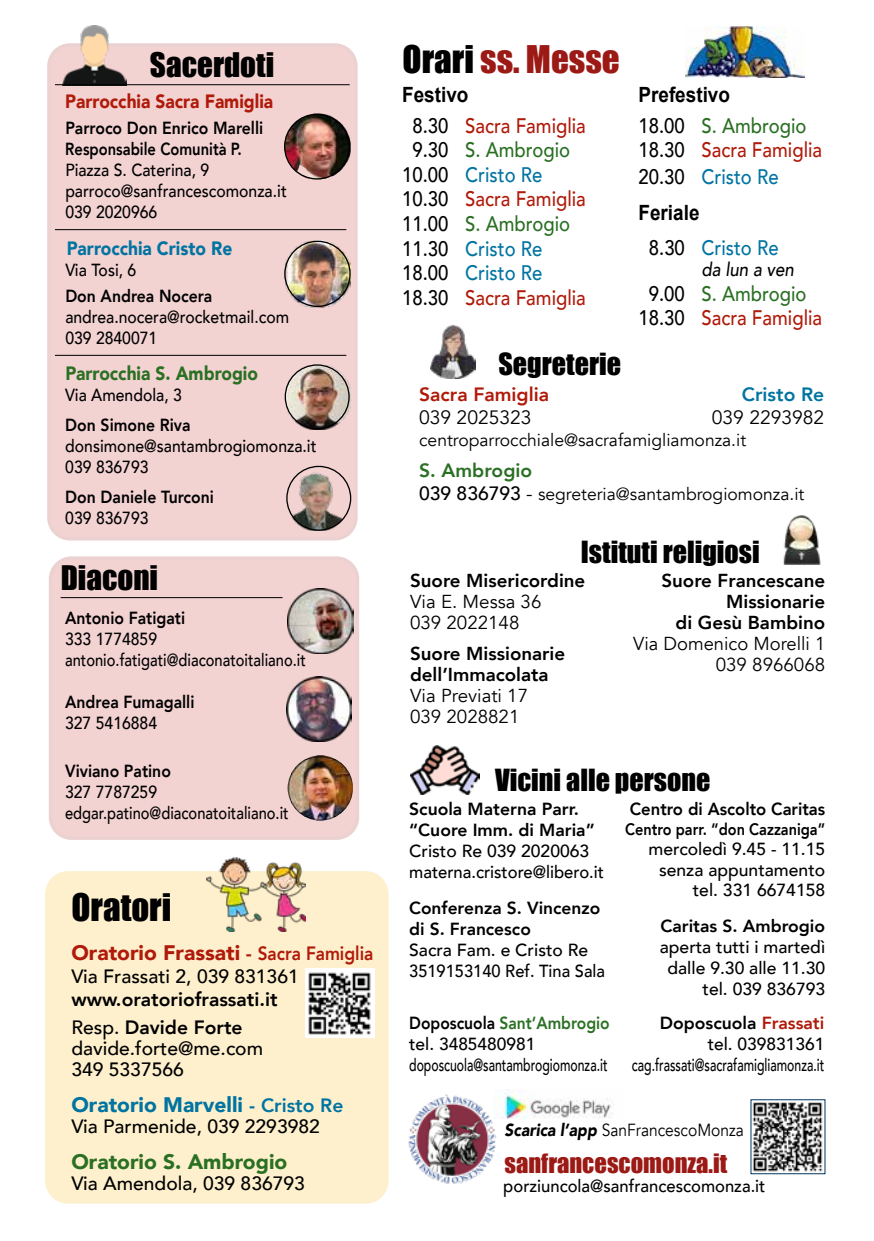
<style>
.page{position:relative;width:874px;height:1241px;background:#fff}
.page>*{position:absolute;margin:0;border:0;box-sizing:border-box;transform-origin:0 0}
.t1{font:35px "Impact";color:#9c1a16}
.t2{font:34.82px "Impact";color:#000}
.t3{font:31.15px "Impact";color:#000}
.t4{font:28px "Impact";color:#000}
.t5{font:24.5px "Impact";color:#9c1a16}
.t6{font:500 21px/24.5px "Avenir";color:#b01a0a;text-align:center;scale:.88 1}
.t7{font:500 21px "Avenir";color:#0074a1;scale:.88 1}
.t8{font:500 21px/25.4px "Avenir";color:#000;scale:.88 1}
.t9{font:900 21px "Avenir";color:#b01a0a}
.t10{font:500 21px "Avenir";color:#2a7023;scale:.88 1}
.t11{font:900 21px "Avenir";color:#0074a1}
.t12{font:700 21px "Arial";color:#000;scale:.9 1}
.t13{font:900 21px "Avenir";color:#2a7023}
.t14{font:500 19.25px/21px "Avenir";color:#000}
.t15{font:800 19.25px/28px "Avenir";color:#000}
.t16{font:900 19.25px "Avenir";color:#b01a0a;scale:.9 1}
.t17{font:900 19.25px "Avenir";color:#2a7023;scale:.9 1}
.t18{font:19.25px "Avenir";color:#000}
.t19{font:900 19.25px "Avenir";color:#0074a1;scale:.9 1}
.t20{font:800 19.25px "Avenir";color:#b01a0a}
.t21{font:800 19.25px "Avenir";color:#2a7023}
.t22{font:italic 500 19.25px "Avenir";color:#000;scale:.88 1}
.t23{font:800 19.25px "Avenir";color:#0074a1}
.t24{font:800 18.72px/21px "Avenir";color:#000}
.t25{font:18.72px/21px "Avenir";color:#000}
.t26{font:500 17.5px/21px "Avenir";color:#000}
.t27{font:500 17.5px/21px "Avenir";color:#000;scale:.9 1}
.t28{font:800 17.5px/21px "Avenir";color:#000;scale:.9 1}
.t29{font:800 17.5px/21px "Avenir";color:#000}
.t30{font:17.5px "Avenir";color:#000}
.t31{font:500 17.5px "Avenir";color:#000;scale:.95 1}
.t32{font:17.5px "Avenir";color:#000;scale:.89 1}
.t33{font:800 17.5px "Avenir";color:#000;scale:.95 1}
.t34{font:800 16.62px "Avenir";color:#000;scale:.87 1}
.s1{font-weight:800;font-size:19.25px}
.s2{font-weight:500}
.s3{color:#000}
.s4{color:#2a7023}
.s5{color:#b01a0a}
.s6{color:#0074a1}
.s7{font-weight:500;font-size:19.25px}
.s8{font-size:19.25px}
.s9{font-weight:800}
.s10{font-weight:800;color:#2a7023}
.s11{font-weight:800;color:#b01a0a}
.s12{font-weight:900;font-style:italic}
</style>
<div class="page">
<img style="left:752px;top:1102px;width:70px;height:69px">
<img style="left:685px;top:27px;width:119px;height:50px">
<div style="left:49px;top:45px;width:306px;height:493px;background:#f3d2d2;border-radius:21px"></div>
<div style="left:47px;top:43px;width:310px;height:497px;border:4px solid #9c1a16;border-radius:21px"></div>
<img style="left:286px;top:364px;width:64px;height:65px">
<div style="left:284px;top:364px;width:65px;height:65px;border:1px solid #000;border-radius:50%"></div>
<img style="left:284px;top:240px;width:66px;height:67px">
<div style="left:284px;top:240px;width:66px;height:67px;border:1px solid #000;border-radius:50%"></div>
<img style="left:284px;top:114px;width:66px;height:65px">
<div style="left:284px;top:114px;width:66px;height:65px;border:1px solid #000;border-radius:50%"></div>
<img style="left:62px;top:25px;width:64px;height:59px">
<hr style="left:55px;top:84px;width:294px;height:1px;background:#000">
<hr style="left:55px;top:229px;width:291px;height:1px;background:#000">
<hr style="left:55px;top:355px;width:291px;height:1px;background:#000">
<div style="left:47px;top:872px;width:339px;height:329px;background:#fef0cd;border-radius:21px"></div>
<div style="left:45px;top:871px;width:343px;height:332px;border:4px solid #fab400;border-radius:21px"></div>
<img style="left:206px;top:857px;width:99px;height:74px">
<img style="left:783px;top:515px;width:38px;height:49px">
<img style="left:430px;top:326px;width:45px;height:52px">
<img style="left:410px;top:745px;width:69px;height:49px">
<img style="left:502px;top:1089px;width:111px;height:29px">
<img style="left:408px;top:1094px;width:90px;height:90px">
<img style="left:305px;top:968px;width:69px;height:69px">
<div style="left:51px;top:558px;width:306px;height:280px;background:#f3d2d2;border-radius:21px"></div>
<div style="left:49px;top:556px;width:310px;height:283px;border:4px solid #9c1a16;border-radius:21px"></div>
<img style="left:287px;top:588px;width:66px;height:65px">
<img style="left:287px;top:469px;width:61px;height:61px">
<div style="left:286px;top:465px;width:65px;height:65px;border:1px solid #000;border-radius:50%"></div>
<img style="left:286px;top:676px;width:65px;height:65px">
<hr style="left:61px;top:597px;width:221px;height:1px;background:#000">
<img style="left:287px;top:755px;width:66px;height:65px;border-radius:33px">
<h3 class="t3" style="left:150px;top:41px;width:126px">Sacerdoti</h3>
<p class="t16" style="left:65px;top:85px;width:232px">Parrocchia Sacra Famiglia</p>
<p class="t28" style="left:65px;top:118px;width:221px">Parroco Don Enrico Marelli<br>Responsabile Comunità P.</p>
<p class="t27" style="left:65px;top:159px;width:247px">Piazza S. Caterina, 9 parroco@sanfrancescomonza.it<br>039 2020966</p>
<p class="t19" style="left:67px;top:231px;width:185px">Parrocchia Cristo Re</p>
<p class="t27" style="left:65px;top:258px;width:80px">Via Tosi, 6</p>
<p class="t28" style="left:65px;top:285px;width:165px">Don Andrea Nocera</p>
<p class="t27" style="left:65px;top:305px;width:250px">andrea.nocera@rocketmail.com<br>039 2840071</p>
<p class="t17" style="left:65px;top:357px;width:215px">Parrocchia S. Ambrogio</p>
<p class="t27" style="left:65px;top:383px;width:131px">Via Amendola, 3</p>
<p class="t28" style="left:65px;top:414px;width:141px">Don Simone Riva</p>
<p class="t27" style="left:65px;top:434px;width:280px">donsimone@santambrogiomonza.it<br>039 836793</p>
<p class="t28" style="left:65px;top:486px;width:166px">Don Daniele Turconi</p>
<p class="t27" style="left:65px;top:506px;width:94px">039 836793</p>
<h3 class="t3" style="left:61px;top:553px;width:99px">Diaconi</h3>
<p class="t28" style="left:65px;top:607px;width:135px">Antonio Fatigati</p>
<p class="t27" style="left:65px;top:627px;width:269px">333 1774859 antonio.fatigati@diaconatoitaliano.it</p>
<p class="t28" style="left:65px;top:691px;width:145px">Andrea Fumagalli</p>
<p class="t27" style="left:65px;top:711px;width:104px">327 5416884</p>
<p class="t28" style="left:65px;top:760px;width:119px">Viviano Patino</p>
<p class="t27" style="left:65px;top:780px;width:250px">327 7787259 edgar.patino@diaconatoitaliano.it</p>
<h2 class="t2" style="left:71px;top:880px;width:101px">Oratori</h2>
<p class="t9" style="left:71px;top:934px;width:303px">Oratorio Frassati <span class="s1">- Sacra Famiglia</span></p>
<p class="t14" style="left:71px;top:964px;width:229px">Via Frassati 2, 039 831361</p>
<p class="t15" style="left:71px;top:985px;width:208px">www.oratoriofrassati.it<br><span class="s2">Resp.</span> Davide Forte</p>
<p class="t14" style="left:71px;top:1036px;width:193px">davide.forte@me.com<br>349 5337566</p>
<p class="t11" style="left:71px;top:1086px;width:273px">Oratorio Marvelli <span class="s1">- Cristo Re</span></p>
<p class="t14" style="left:71px;top:1114px;width:250px">Via Parmenide, 039 2293982</p>
<p class="t13" style="left:71px;top:1143px;width:217px">Oratorio S. Ambrogio</p>
<p class="t14" style="left:71px;top:1171px;width:235px">Via Amendola, 039 836793</p>
<h1 class="t1" style="left:402px;top:32px;width:219px"><span class="s3">Orari</span> ss. Messe</h1>
<p class="t12" style="left:402px;top:80px;width:75px">Festivo</p>
<p class="t6" style="left:412px;top:112px;width:198px"><span class="s3">8.30</span> Sacra Famiglia</p>
<p class="t10" style="left:412px;top:132px;width:180px"><span class="s3">9.30</span> S. Ambrogio</p>
<p class="t7" style="left:402px;top:156px;width:161px"><span class="s3">10.00</span> Cristo Re</p>
<p class="t6" style="left:402px;top:186px;width:210px"><span class="s3">10.30</span> Sacra Famiglia</p>
<p class="t10" style="left:402px;top:205px;width:192px"><span class="s3">11.00</span> S. Ambrogio</p>
<p class="t7" style="left:402px;top:230px;width:161px"><span class="s3">11.30</span> Cristo Re</p>
<p class="t7" style="left:402px;top:254px;width:161px"><span class="s3">18.00</span> Cristo Re</p>
<p class="t6" style="left:402px;top:284px;width:210px"><span class="s3">18.30</span> Sacra Famiglia</p>
<p class="t12" style="left:638px;top:80px;width:103px">Prefestivo</p>
<p class="t8" style="left:638px;top:112px;width:210px">18.00 <span class="s4">S. Ambrogio<br></span>18.30 <span class="s5">Sacra Famiglia<br></span>20.30 <span class="s6">Cristo Re</span></p>
<p class="t12" style="left:638px;top:198px;width:69px">Feriale</p>
<p class="t7" style="left:648px;top:229px;width:149px"><span class="s3">8.30</span> Cristo Re</p>
<p class="t22" style="left:701px;top:258px;width:106px">da lun a ven</p>
<p class="t6" style="left:638px;top:280px;width:210px"><span class="s3">9.00</span> <span class="s4">S. Ambrogio<br></span><span class="s3">18.30</span> Sacra Famiglia</p>
<h3 class="t4" style="left:498px;top:342px;width:124px">Segreterie</h3>
<p class="t20" style="left:419px;top:379px;width:131px">Sacra Famiglia</p>
<p class="t18" style="left:419px;top:406px;width:114px">039 2025323</p>
<p class="t30" style="left:419px;top:429px;width:328px">centroparrocchiale@sacrafamigliamonza.it</p>
<p class="t21" style="left:419px;top:455px;width:114px">S. Ambrogio</p>
<p class="t30" style="left:419px;top:483px;width:386px"><span class="s7">039 836793</span> <span class="s8">-</span> segreteria@santambrogiomonza.it</p>
<p class="t23" style="left:741px;top:379px;width:84px">Cristo Re</p>
<p class="t18" style="left:711px;top:406px;width:114px">039 2293982</p>
<h3 class="t4" style="left:580px;top:530px;width:180px">Istituti religiosi</h3>
<p class="t24" style="left:410px;top:570px;width:177px">Suore Misericordine</p>
<p class="t25" style="left:410px;top:591px;width:133px">Via E. Messa 36<br>039 2022148</p>
<p class="t24" style="left:410px;top:643px;width:156px">Suore Missionarie dell’Immacolata</p>
<p class="t25" style="left:410px;top:685px;width:119px">Via Previati 17<br>039 2028821</p>
<p class="t24" style="left:661px;top:570px;width:165px;text-align:right">Suore Francescane<br>Missionarie<br>di Gesù Bambino</p>
<p class="t25" style="left:633px;top:633px;width:193px;text-align:right">Via Domenico Morelli 1<br>039 8966068</p>
<h3 class="t4" style="left:495px;top:758px;width:217px">Vicini alle persone</h3>
<p class="t29" style="left:409px;top:798px;width:187px">Scuola Materna Parr. “Cuore Imm. di Maria”</p>
<p class="t26" style="left:409px;top:839px;width:196px">Cristo Re 039 2020063 materna.cristore@libero.it</p>
<p class="t29" style="left:409px;top:897px;width:193px">Conferenza S. Vincenzo di S. Francesco</p>
<p class="t26" style="left:409px;top:938px;width:197px">Sacra Fam. e Cristo Re<br>3519153140 Ref. Tina Sala</p>
<p class="t33" style="left:629px;top:795px;width:207px">Centro di Ascolto Caritas</p>
<p class="t34" style="left:625px;top:816px;width:231px">Centro parr. “don Cazzaniga”</p>
<p class="t26" style="left:648px;top:838px;width:178px;line-height:20.1px;text-align:right">mercoledì 9.45 - 11.15 senza appuntamento tel. 331 6674158</p>
<p class="t29" style="left:660px;top:914px;width:166px">Caritas S. Ambrogio</p>
<p class="t26" style="left:659px;top:934px;width:167px;text-align:right">aperta tutti i martedì dalle 9.30 alle 11.30 tel. 039 836793</p>
<p class="t26" style="left:409px;top:1011px;width:202px"><span class="s9">Doposcuola</span> <span class="s10">Sant’Ambrogio </span>tel. 3485480981 doposcuola@santambrogiomonza.it</p>
<p class="t26" style="left:631px;top:1011px;width:194px;text-align:right"><span class="s9">Doposcuola</span> <span class="s11">Frassati </span>tel. 039831361 cag.frassati@sacrafamigliamonza.it</p>
<p class="t32" style="left:504px;top:1119px;width:270px"><span class="s12">Scarica l’app</span> SanFrancescoMonza</p>
<p class="t31" style="left:503px;top:1170px;width:277px">porziuncola@sanfrancescomonza.it</p>
<h3 class="t5" style="left:504px;top:1144px;width:224px">sanfrancescomonza.it</h3>
</div>
